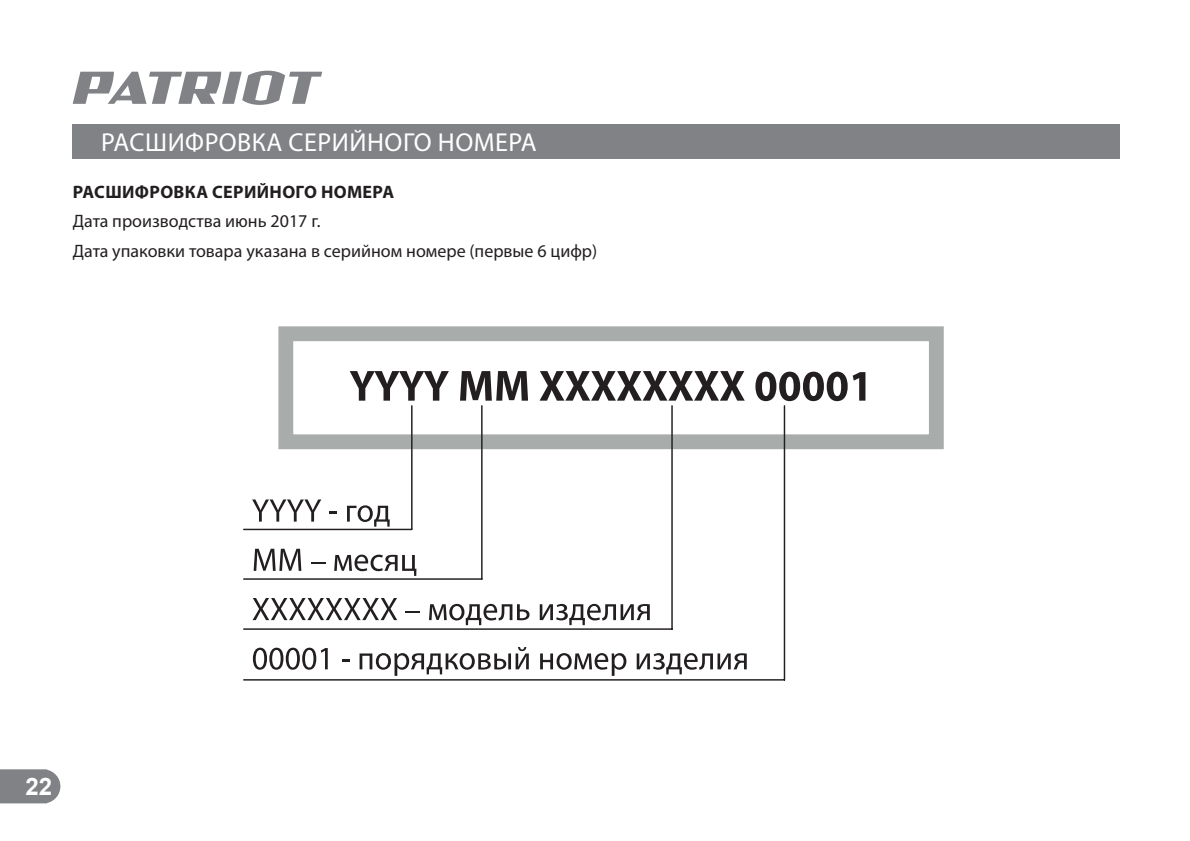
<style>
.page{position:relative;width:1190px;height:841px;background:#fff}
.page>*{position:absolute;margin:0;border:0;box-sizing:border-box;transform-origin:0 0}
.t1{font:26px "Myriad Pro";letter-spacing:.02em;color:#fff}
.t2{font:700 24px "Arial";color:#fff}
.t3{font:18px/29.4px "Myriad Pro";color:#231f20}
.t4{font:700 18px "Myriad Pro";letter-spacing:.02em;color:#231f20}
</style>
<div class="page">
<svg style="left:0;top:769px;width:60px;height:33px;background:#87898c"></svg>
<div style="left:73px;top:124px;width:1046px;height:34px;background:#808285"></div>
<svg style="left:73px;top:71px;width:249px;height:34px"></svg>
<div style="left:278px;top:326px;width:665px;height:123px;border:15px solid #a8adac"></div>
<svg style="left:350px;top:371px;width:99px;height:29px"></svg>
<svg style="left:460px;top:371px;width:68px;height:29px"></svg>
<svg style="left:540px;top:371px;width:204px;height:29px"></svg>
<svg style="left:755px;top:371px;width:110px;height:30px"></svg>
<svg style="left:252px;top:499px;width:69px;height:22px"></svg>
<svg style="left:329px;top:511px;width:8px;height:2px"></svg>
<svg style="left:347px;top:505px;width:43px;height:21px"></svg>
<svg style="left:254px;top:548px;width:47px;height:22px"></svg>
<svg style="left:311px;top:562px;width:14px;height:1px"></svg>
<svg style="left:334px;top:554px;width:82px;height:21px"></svg>
<svg style="left:253px;top:598px;width:144px;height:21px"></svg>
<svg style="left:406px;top:611px;width:14px;height:1px"></svg>
<svg style="left:429px;top:603px;width:100px;height:21px"></svg>
<svg style="left:539px;top:603px;width:111px;height:21px"></svg>
<svg style="left:253px;top:647px;width:75px;height:22px"></svg>
<svg style="left:342px;top:659px;width:7px;height:2px"></svg>
<svg style="left:359px;top:647px;width:170px;height:28px"></svg>
<svg style="left:540px;top:653px;width:86px;height:22px"></svg>
<svg style="left:636px;top:653px;width:110px;height:21px"></svg>
<hr style="left:244px;top:528px;width:168px;height:2px;background:#231f20">
<hr style="left:411px;top:405px;width:1px;height:123px;background:#231f20">
<hr style="left:244px;top:578px;width:238px;height:1px;background:#231f20">
<hr style="left:481px;top:405px;width:1px;height:173px;background:#231f20">
<hr style="left:244px;top:628px;width:428px;height:1px;background:#231f20">
<hr style="left:671px;top:405px;width:1px;height:223px;background:#231f20">
<hr style="left:244px;top:678px;width:540px;height:2px;background:#231f20">
<hr style="left:783px;top:405px;width:2px;height:274px;background:#231f20">
<h1 class="t1" style="left:101px;top:126px;width:437px">РАСШИФРОВКА СЕРИЙНОГО НОМЕРА</h1>
<p class="t4" style="left:73px;top:182px;width:323px">РАСШИФРОВКА СЕРИЙНОГО НОМЕРА</p>
<p class="t3" style="left:73px;top:206px;width:526px">Дата производства июнь 2017 г.<br>Дата упаковки товара указана в серийном номере (первые 6 цифр)</p>
<h2 class="t2" style="left:25px;top:770px;width:28px">22</h2>
</div>
